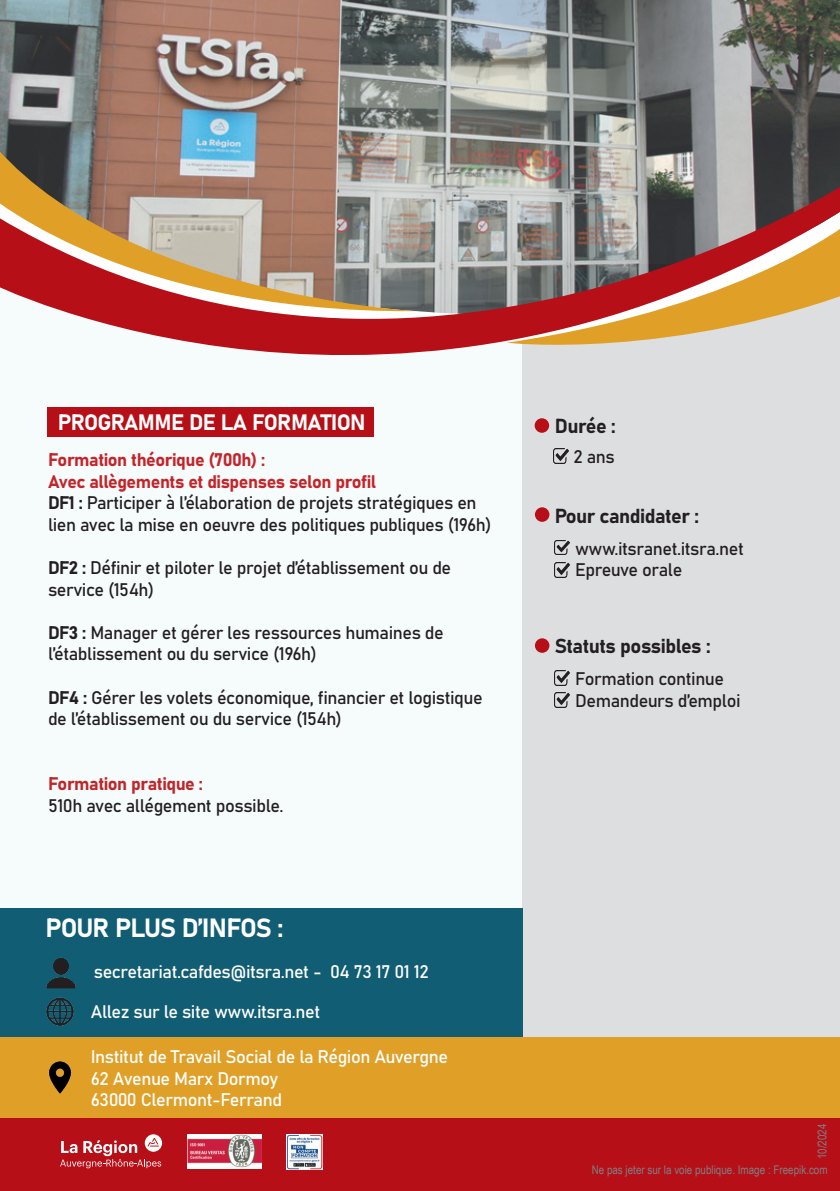
<style>
.page{position:relative;width:840px;height:1191px;background:#fff}
.page>*{position:absolute;margin:0;border:0;box-sizing:border-box;transform-origin:0 0}
.t1{font:26px "Bahnschrift";letter-spacing:-.035em;color:#fff}
.t2{font:22px "Bahnschrift";letter-spacing:-.035em;color:#fff}
.t3{font:20px "Bahnschrift";letter-spacing:-.025em;color:#231f20}
.t4{font:18px/21.6px "Bahnschrift";letter-spacing:-.025em;color:#231f20}
.t5{font:18px/21.6px "Bahnschrift";letter-spacing:-.025em;color:#fff}
.t6{font:18px/21.6px "Bahnschrift";letter-spacing:-.025em;color:#c42429}
.t7{font:18px "Bahnschrift";letter-spacing:-.025em;color:#be2629}
.t8{font:12px "Arial Narrow";color:#7e8083}
</style>
<div class="page">
<div style="left:0;top:0;width:839px;height:1191px;background:#f6fbfb"></div>
<div style="left:522px;top:264px;width:317px;height:822px;background:#dddee0"></div>
<img style="left:0;top:0;width:839px;height:179px">
<div style="left:0;top:908px;width:522px;height:135px;background:#115e74"></div>
<div style="left:0;top:1037px;width:839px;height:82px;background:#e0a028"></div>
<svg style="left:47px;top:179px;width:792px;height:285px"></svg>
<svg style="left:0;top:116px;width:416px;height:197px;background:#ac8a79"></svg>
<svg style="left:506px;top:213px;width:333px;height:148px"></svg>
<div style="left:0;top:1119px;width:839px;height:72px;background:#b70f17"></div>
<img style="left:554px;top:671px;width:15px;height:14px">
<img style="left:554px;top:693px;width:15px;height:14px">
<img style="left:554px;top:540px;width:15px;height:15px">
<img style="left:553px;top:448px;width:15px;height:15px">
<div style="left:534px;top:418px;width:15px;height:15px;background:#b70f17;border-radius:50%"></div>
<div style="left:534px;top:507px;width:15px;height:15px;background:#b70f17;border-radius:50%"></div>
<div style="left:534px;top:638px;width:15px;height:15px;background:#b70f17;border-radius:50%"></div>
<img style="left:48px;top:1061px;width:24px;height:33px">
<img style="left:188px;top:1134px;width:73px;height:34px">
<svg style="left:60px;top:1134px;width:102px;height:34px"></svg>
<img style="left:46px;top:957px;width:30px;height:32px">
<div style="left:48px;top:408px;width:326px;height:29px;background:#b70f17"></div>
<img style="left:287px;top:1134px;width:35px;height:35px">
<img style="left:554px;top:562px;width:15px;height:15px">
<img style="left:46px;top:997px;width:28px;height:29px">
<p class="t2" style="left:58px;top:405px;width:309px">PROGRAMME DE LA FORMATION</p>
<p class="t6" style="left:48px;top:447px;width:329px">Formation théorique (700h) :<br>Avec allègements et dispenses selon profil</p>
<p class="t4" style="left:48px;top:491px;width:445px">DF1 : Participer à l’élaboration de projets stratégiques en lien avec la mise en oeuvre des politiques publiques (196h)</p>
<p class="t4" style="left:48px;top:555px;width:404px">DF2 : Définir et piloter le projet d’établissement ou de service (154h)</p>
<p class="t4" style="left:48px;top:620px;width:397px">DF3 : Manager et gérer les ressources humaines de l’établissement ou du service (196h)</p>
<p class="t4" style="left:48px;top:685px;width:436px">DF4 : Gérer les volets économique, financier et logistique de l’établissement ou du service (154h)</p>
<p class="t7" style="left:48px;top:770px;width:156px">Formation pratique :</p>
<p class="t4" style="left:48px;top:793px;width:237px">510h avec allégement possible.</p>
<h1 class="t1" style="left:45px;top:908px;width:239px">POUR PLUS D’INFOS :</h1>
<p class="t5" style="left:94px;top:960px;width:336px">secretariat.cafdes@itsra.net - 04 73 17 01 12</p>
<p class="t5" style="left:91px;top:999px;width:231px">Allez sur le site www.itsra.net</p>
<p class="t5" style="left:91px;top:1044px;width:358px">Institut de Travail Social de la Région Auvergne<br>62 Avenue Marx Dormoy<br>63000 Clermont-Ferrand</p>
<p class="t3" style="left:554px;top:411px;width:62px">Durée :</p>
<p class="t4" style="left:573px;top:444px;width:43px">2 ans</p>
<p class="t3" style="left:554px;top:501px;width:145px">Pour candidater :</p>
<p class="t4" style="left:574px;top:536px;width:170px">www.itsranet.itsra.net<br>Epreuve orale</p>
<p class="t3" style="left:554px;top:630px;width:157px">Statuts possibles :</p>
<p class="t4" style="left:574px;top:666px;width:167px">Formation continue<br>Demandeurs d’emploi</p>
<p class="t8" style="left:812px;top:1159px;width:37px;rotate:-90deg">10/2024</p>
<p class="t8" style="left:591px;top:1161px;width:237px">Ne pas jeter sur la voie publique. Image : Freepik.com</p>
</div>
